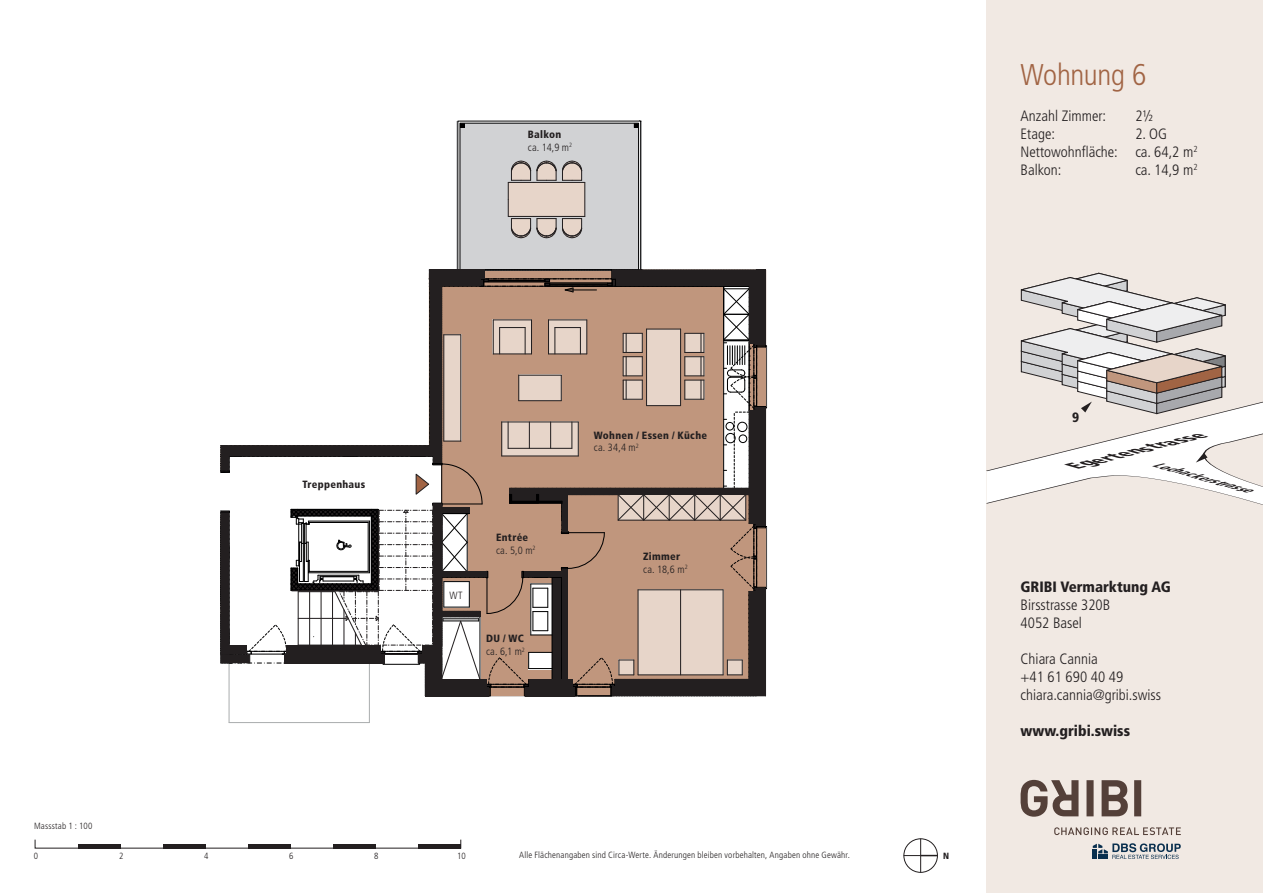
<style>
.page{position:relative;width:1263px;height:893px;background:#fff}
.page>*{position:absolute;margin:0;border:0;box-sizing:border-box;transform-origin:0 0}
.t1{font:300 condensed 30px "Frutiger LT Std";letter-spacing:-.01em;color:#a16444}
.t2{font:300 condensed 15px/18px "Frutiger LT Std";color:#231f20}
.t3{font:900 condensed 15px "Frutiger LT Std";color:#231f20}
.t4{font:900 condensed 13.5px "Frutiger LT Std";color:#231f20}
.t5{font:italic 900 condensed 10.8px "Frutiger LT Std";color:#231f20;scale:1.88 1}
.t6{font:900 condensed 10.5px "Frutiger LT Std";letter-spacing:.03em;color:#231f20}
.t7{font:300 condensed 10.5px "Frutiger LT Std";letter-spacing:.025em;color:#231f20}
.t8{font:300 condensed 9px "Frutiger LT Std";letter-spacing:.02em;color:#231f20}
.t9{font:900 condensed 9px "Frutiger LT Std";color:#231f20}
.t10{font:italic 900 condensed 8.4px "Frutiger LT Std";color:#231f20;scale:1.5 1}
</style>
<div class="page">
<div style="left:986px;top:0;width:277px;height:893px;background:#f1e9e3"></div>
<hr style="left:248px;top:844px;width:42px;height:4px;background:#231f20">
<hr style="left:78px;top:844px;width:42px;height:4px;background:#231f20">
<hr style="left:163px;top:844px;width:42px;height:4px;background:#231f20">
<hr style="left:333px;top:844px;width:42px;height:4px;background:#231f20">
<hr style="left:418px;top:844px;width:42px;height:4px;background:#231f20">
<svg style="left:1054px;top:827px;width:127px;height:8px"></svg>
<svg style="left:1020px;top:780px;width:121px;height:37px"></svg>
<svg style="left:1093px;top:843px;width:88px;height:16px"></svg>
<div style="left:904px;top:838px;width:34px;height:35px;border:1px solid #231f20;border-radius:50%"></div>
<hr style="left:920px;top:838px;width:1px;height:35px;background:#231f20">
<svg style="left:904px;top:855px;width:34px;height:1px"></svg>
<svg style="left:986px;top:401px;width:277px;height:104px"></svg>
<svg style="left:221px;top:120px;width:545px;height:577px"></svg>
<svg style="left:1196px;top:453px;width:11px;height:10px"></svg>
<svg style="left:1018px;top:273px;width:211px;height:141px"></svg>
<p class="t6" style="left:528px;top:128px;width:35px">Balkon</p>
<p class="t7" style="left:528px;top:141px;width:46px">ca. 14,9 m<sup>2</sup></p>
<p class="t1" style="left:1020px;top:57px;width:128px">Wohnung 6</p>
<p class="t2" style="left:1020px;top:107px;width:87px">Anzahl Zimmer:</p>
<p class="t2" style="left:1135px;top:107px;width:20px">2½</p>
<p class="t2" style="left:1020px;top:125px;width:36px">Etage:</p>
<p class="t2" style="left:1135px;top:125px;width:33px">2. OG</p>
<p class="t2" style="left:1020px;top:143px;width:178px">Nettowohnfläche: ca. 64,2 m<sup>2</sup></p>
<p class="t2" style="left:1020px;top:161px;width:42px">Balkon:</p>
<p class="t2" style="left:1135px;top:161px;width:64px">ca. 14,9 m<sup>2</sup></p>
<p class="t6" style="left:302px;top:478px;width:64px">Treppenhaus</p>
<p class="t7" style="left:449px;top:589px;width:15px">WT</p>
<p class="t6" style="left:496px;top:531px;width:34px">Entrée</p>
<p class="t7" style="left:496px;top:544px;width:41px">ca. 5,0 m<sup>2</sup></p>
<p class="t6" style="left:486px;top:632px;width:39px">DU / WC</p>
<p class="t7" style="left:486px;top:645px;width:40px">ca. 6,1 m<sup>2</sup></p>
<p class="t6" style="left:594px;top:429px;width:115px">Wohnen / Essen / Küche</p>
<p class="t7" style="left:594px;top:442px;width:46px">ca. 34,4 m<sup>2</sup></p>
<p class="t6" style="left:643px;top:550px;width:39px">Zimmer</p>
<p class="t7" style="left:643px;top:563px;width:46px">ca. 18,6 m<sup>2</sup></p>
<p class="t8" style="left:34px;top:821px;width:60px">Massstab 1 : 100</p>
<p class="t8" style="left:34px;top:850px;width:6px">0</p>
<p class="t8" style="left:119px;top:850px;width:6px">2</p>
<p class="t8" style="left:204px;top:850px;width:6px">4</p>
<p class="t8" style="left:289px;top:850px;width:6px">6</p>
<p class="t8" style="left:374px;top:850px;width:6px">8</p>
<p class="t8" style="left:457px;top:850px;width:10px">10</p>
<p class="t8" style="left:519px;top:850px;width:332px">Alle Flächenangaben sind Circa-Werte. Änderungen bleiben vorbehalten, Angaben ohne Gewähr.</p>
<p class="t9" style="left:943px;top:850px;width:8px">N</p>
<p class="t4" style="left:1072px;top:409px;width:9px">9</p>
<p class="t5" style="left:1075px;top:459px;width:74px;rotate:-14deg">Egertenstrasse</p>
<p class="t10" style="left:1154px;top:458px;width:68px;rotate:16deg">Lochackerstrasse</p>
<p class="t3" style="left:1020px;top:577px;width:152px">GRIBI Vermarktung AG</p>
<p class="t2" style="left:1020px;top:596px;width:91px">Birsstrasse 320B<br>4052 Basel</p>
<p class="t2" style="left:1020px;top:650px;width:142px">Chiara Cannia<br>+41 61 690 40 49 chiara.cannia@gribi.swiss</p>
<p class="t3" style="left:1020px;top:721px;width:111px">www.gribi.swiss</p>
</div>
